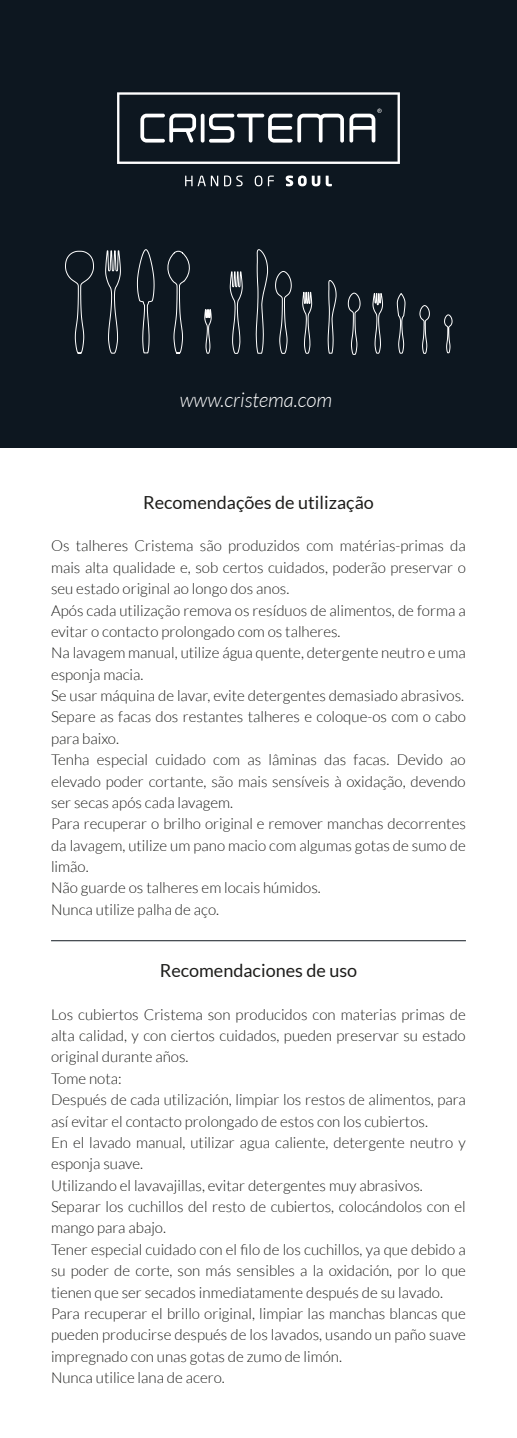
<style>
.page{position:relative;width:517px;height:1438px;background:#fff}
.page>*{position:absolute;margin:0;border:0;box-sizing:border-box;transform-origin:0 0}
.t1{font:italic 300 20.25px "Lato";color:#fff}
.t2{font:18px "Lato";color:#1d1d1b}
.t3{font:300 15.08px/21.4px "Lato";color:#1d1d1b}
</style>
<div class="page">
<div style="left:0;top:0;width:517px;height:448px;background:#0d1720"></div>
<svg style="left:327px;top:280px;width:10px;height:74px"></svg>
<svg style="left:302px;top:291px;width:10px;height:63px"></svg>
<svg style="left:347px;top:292px;width:14px;height:63px"></svg>
<svg style="left:396px;top:293px;width:10px;height:61px"></svg>
<svg style="left:372px;top:293px;width:11px;height:61px"></svg>
<svg style="left:136px;top:249px;width:19px;height:105px"></svg>
<svg style="left:65px;top:250px;width:29px;height:104px"></svg>
<svg style="left:105px;top:250px;width:16px;height:104px"></svg>
<svg style="left:255px;top:249px;width:13px;height:105px"></svg>
<svg style="left:229px;top:271px;width:14px;height:83px"></svg>
<svg style="left:275px;top:271px;width:17px;height:83px"></svg>
<svg style="left:167px;top:250px;width:23px;height:104px"></svg>
<svg style="left:444px;top:314px;width:9px;height:40px"></svg>
<svg style="left:204px;top:309px;width:8px;height:45px"></svg>
<svg style="left:419px;top:305px;width:11px;height:49px"></svg>
<hr style="left:51px;top:940px;width:415px;height:1px;background:#101820">
<svg style="left:117px;top:92px;width:283px;height:72px"></svg>
<svg style="left:185px;top:176px;width:33px;height:10px"></svg>
<svg style="left:224px;top:176px;width:18px;height:10px"></svg>
<svg style="left:255px;top:176px;width:7px;height:10px"></svg>
<svg style="left:268px;top:176px;width:6px;height:10px"></svg>
<svg style="left:285px;top:175px;width:21px;height:11px"></svg>
<svg style="left:312px;top:176px;width:20px;height:10px"></svg>
<h1 class="t1" style="left:180px;top:388px;width:154px">www.cristema.com</h1>
<p class="t2" style="left:143px;top:492px;width:232px">Recomendações de utilização</p>
<p class="t3" style="left:51px;top:535px;width:416px">Os talheres Cristema são produzidos com matérias-primas da mais alta qualidade e, sob certos cuidados, poderão preservar o seu estado original ao longo dos anos.<br>Após cada utilização remova os resíduos de alimentos, de forma a evitar o contacto prolongado com os talheres.<br>Na lavagem manual, utilize água quente, detergente neutro e uma esponja macia.<br>Se usar máquina de lavar, evite detergentes demasiado abrasivos.<br>Separe as facas dos restantes talheres e coloque-os com o cabo para baixo.<br>Tenha especial cuidado com as lâminas das facas. Devido ao elevado poder cortante, são mais sensíveis à oxidação, devendo ser secas após cada lavagem.<br>Para recuperar o brilho original e remover manchas decorrentes da lavagem, utilize um pano macio com algumas gotas de sumo de limão.<br>Não guarde os talheres em locais húmidos.<br>Nunca utilize palha de aço.</p>
<p class="t2" style="left:160px;top:960px;width:199px">Recomendaciones de uso</p>
<p class="t3" style="left:51px;top:1004px;width:416px">Los cubiertos Cristema son producidos con materias primas de alta calidad, y con ciertos cuidados, pueden preservar su estado original durante años.<br>Tome nota:<br>Después de cada utilización, limpiar los restos de alimentos, para así evitar el contacto prolongado de estos con los cubiertos.<br>En el lavado manual, utilizar agua caliente, detergente neutro y esponja suave.<br>Utilizando el lavavajillas, evitar detergentes muy abrasivos.<br>Separar los cuchillos del resto de cubiertos, colocándolos con el mango para abajo.<br>Tener especial cuidado con el filo de los cuchillos, ya que debido a su poder de corte, son más sensibles a la oxidación, por lo que tienen que ser secados inmediatamente después de su lavado.<br>Para recuperar el brillo original, limpiar las manchas blancas que pueden producirse después de los lavados, usando un paño suave impregnado con unas gotas de zumo de limón.<br>Nunca utilice lana de acero.</p>
</div>
